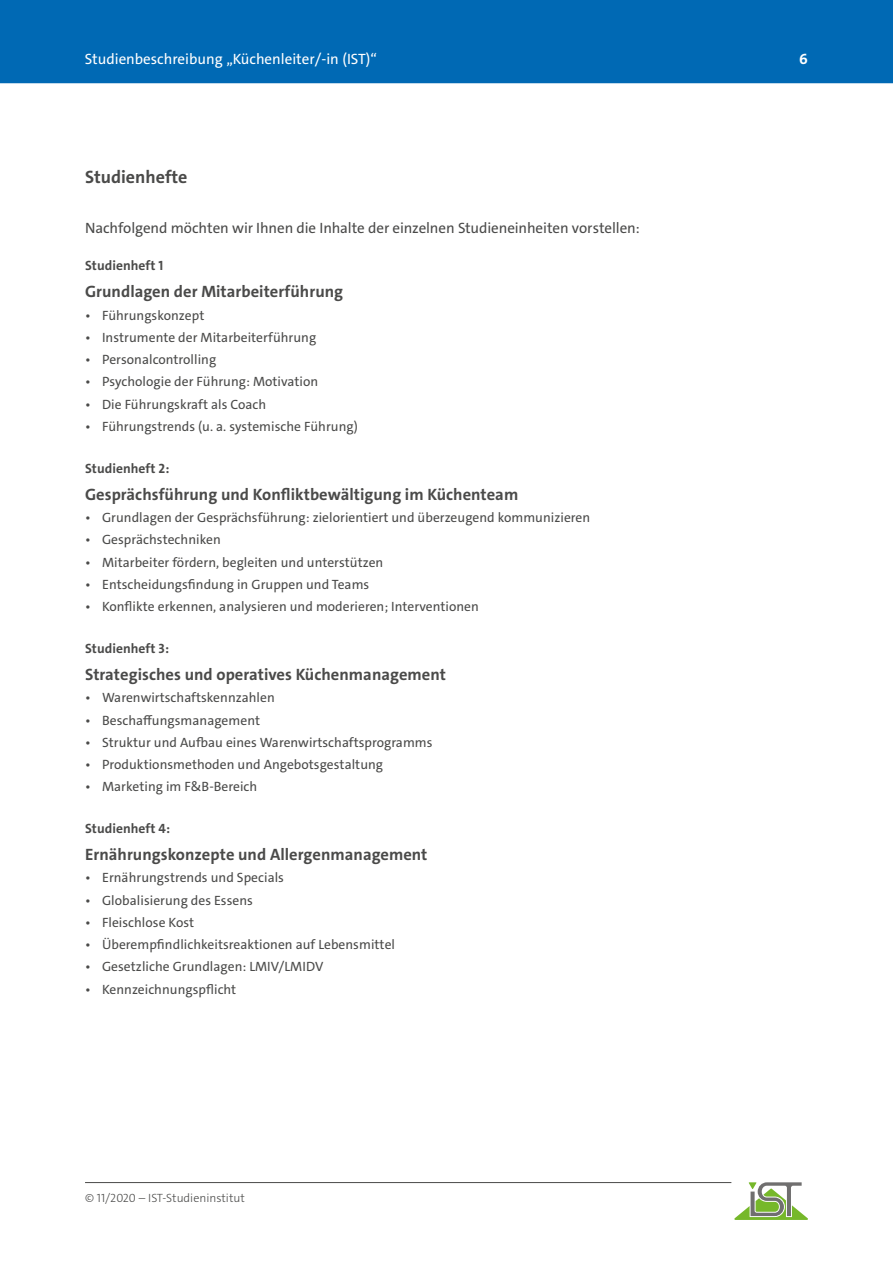
<style>
.page{position:relative;width:893px;height:1263px;background:#fff}
.page>*{position:absolute;margin:0;border:0;box-sizing:border-box;transform-origin:0 0}
.t1{font:700 18px "The Sans C4 s";color:#4a4a49}
.t2{font:700 16.5px "The Sans C4 s";letter-spacing:.005em;color:#4a4a49}
.t3{font:15px "The Sans C4 s";letter-spacing:-.005em;color:#4a4a49}
.t4{font:15px "The Sans C4 s";color:#fff}
.t5{font:700 15px "The Sans C4 s";color:#fff}
.t6{font:13.5px "The Sans C4 s";letter-spacing:.005em;color:#4a4a49}
.t7{font:700 13.5px "The Sans C4 s";letter-spacing:.005em;color:#4a4a49}
.t8{font:300 12px "The Sans C4 s";color:#4a4a49}
</style>
<div class="page">
<hr style="left:85px;top:1182px;width:646px;height:1px;background:#4a4a49">
<svg style="left:734px;top:1182px;width:74px;height:38px"></svg>
<div style="left:0;top:0;width:893px;height:83px;background:#0069b4"></div>
<p class="t4" style="left:85px;top:49px;width:294px">Studienbeschreibung „Küchenleiter/-in (IST)“</p>
<p class="t5" style="left:799px;top:49px;width:10px">6</p>
<h1 class="t1" style="left:85px;top:166px;width:104px">Studienhefte</h1>
<p class="t3" style="left:85px;top:218px;width:556px">Nachfolgend möchten wir Ihnen die Inhalte der einzelnen Studieneinheiten vorstellen:</p>
<p class="t7" style="left:85px;top:257px;width:80px">Studienheft 1</p>
<p class="t2" style="left:85px;top:281px;width:260px">Grundlagen der Mitarbeiterführung</p>
<p class="t6" style="left:85px;top:306px;width:121px">• Führungskonzept</p>
<p class="t6" style="left:85px;top:329px;width:233px">• Instrumente der Mitarbeiterführung</p>
<p class="t6" style="left:85px;top:351px;width:133px">• Personalcontrolling</p>
<p class="t6" style="left:85px;top:373px;width:235px">• Psychologie der Führung: Motivation</p>
<p class="t6" style="left:85px;top:395px;width:183px">• Die Führungskraft als Coach</p>
<p class="t6" style="left:85px;top:418px;width:274px">• Führungstrends (u. a. systemische Führung)</p>
<p class="t7" style="left:85px;top:460px;width:86px">Studienheft 2:</p>
<p class="t2" style="left:85px;top:484px;width:435px">Gesprächsführung und Konfliktbewältigung im Küchenteam</p>
<p class="t6" style="left:85px;top:509px;width:507px">• Grundlagen der Gesprächsführung: zielorientiert und überzeugend kommunizieren</p>
<p class="t6" style="left:85px;top:531px;width:137px">• Gesprächstechniken</p>
<p class="t6" style="left:85px;top:553px;width:300px">• Mitarbeiter fördern, begleiten und unterstützen</p>
<p class="t6" style="left:85px;top:576px;width:286px">• Entscheidungsfindung in Gruppen und Teams</p>
<p class="t6" style="left:85px;top:598px;width:395px">• Konflikte erkennen, analysieren und moderieren; Interventionen</p>
<p class="t7" style="left:85px;top:640px;width:86px">Studienheft 3:</p>
<p class="t2" style="left:85px;top:664px;width:362px">Strategisches und operatives Küchenmanagement</p>
<p class="t6" style="left:85px;top:689px;width:191px">• Warenwirtschaftskennzahlen</p>
<p class="t6" style="left:85px;top:711px;width:176px">• Beschaffungsmanagement</p>
<p class="t6" style="left:85px;top:734px;width:349px">• Struktur und Aufbau eines Warenwirtschaftsprogramms</p>
<p class="t6" style="left:85px;top:756px;width:300px">• Produktionsmethoden und Angebotsgestaltung</p>
<p class="t6" style="left:85px;top:778px;width:174px">• Marketing im F&amp;B-Bereich</p>
<p class="t7" style="left:85px;top:820px;width:87px">Studienheft 4:</p>
<p class="t2" style="left:85px;top:844px;width:344px">Ernährungskonzepte und Allergenmanagement</p>
<p class="t6" style="left:85px;top:869px;width:200px">• Ernährungstrends und Specials</p>
<p class="t6" style="left:85px;top:891px;width:169px">• Globalisierung des Essens</p>
<p class="t6" style="left:85px;top:914px;width:111px">• Fleischlose Kost</p>
<p class="t6" style="left:85px;top:936px;width:311px">• Überempfindlichkeitsreaktionen auf Lebensmittel</p>
<p class="t6" style="left:85px;top:958px;width:240px">• Gesetzliche Grundlagen: LMIV/LMIDV</p>
<p class="t6" style="left:85px;top:980px;width:153px">• Kennzeichnungspflicht</p>
<p class="t8" style="left:85px;top:1190px;width:161px">© 11/2020 – IST-Studieninstitut</p>
</div>
